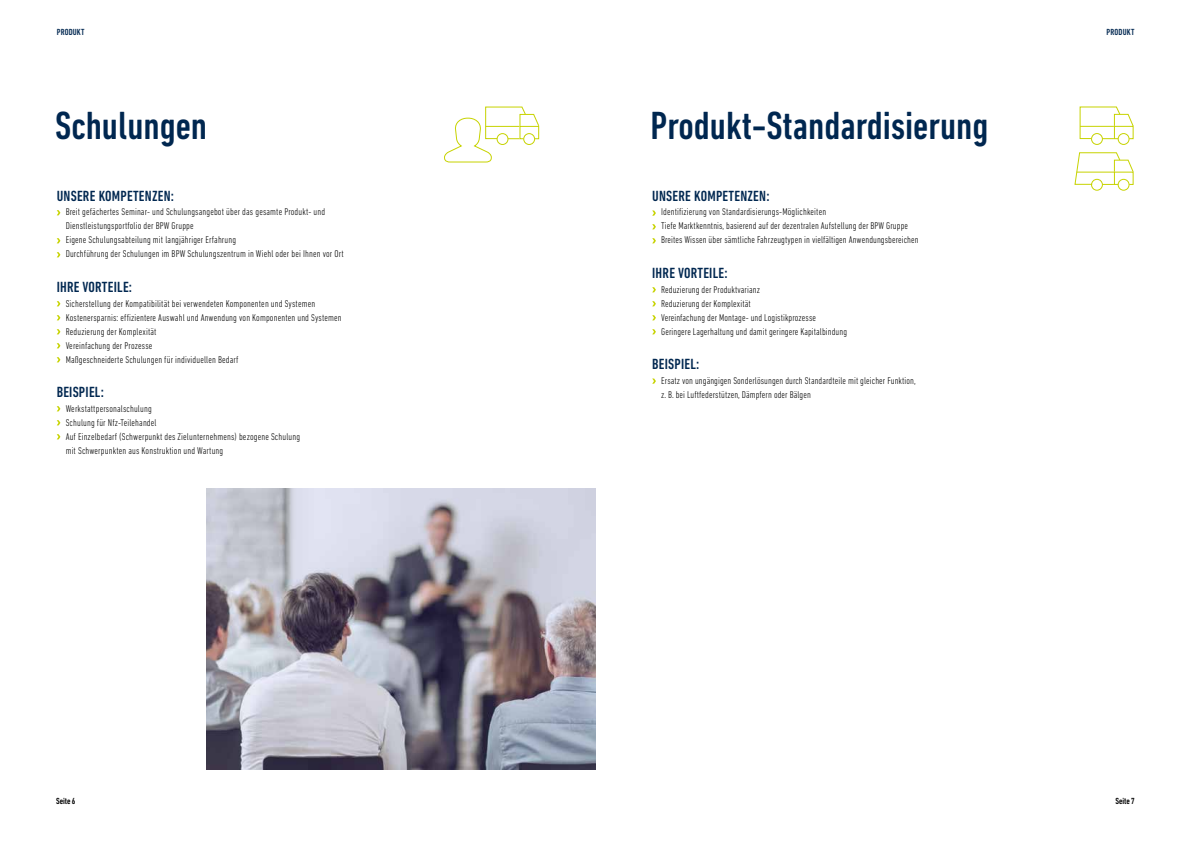
<style>
.page{position:relative;width:1191px;height:842px;background:#fff}
.page>*{position:absolute;margin:0;border:0;box-sizing:border-box;transform-origin:0 0}
.t1{font:500 condensed 40px "DIN Next LT Pro";color:#002750}
.t2{font:500 condensed 15px "DIN Next LT Pro";letter-spacing:.015em;color:#002750}
.t3{font:300 condensed 10px/14px "DIN Next LT Pro";letter-spacing:.015em;color:#000}
.t4{font:500 condensed 9px "DIN Next LT Pro";letter-spacing:.015em;color:#002750}
.t5{font:500 condensed 9px "DIN Next LT Pro";letter-spacing:-.015em;color:#000}
</style>
<div class="page">
<svg style="left:444px;top:106px;width:96px;height:57px"></svg>
<div style="left:1117px;top:133px;width:12px;height:12px;border:1px solid #c7d300;border-radius:50%"></div>
<div style="left:1091px;top:133px;width:12px;height:12px;border:1px solid #c7d300;border-radius:50%"></div>
<svg style="left:1079px;top:106px;width:55px;height:34px"></svg>
<div style="left:1117px;top:179px;width:12px;height:12px;border:1px solid #c7d300;border-radius:50%"></div>
<div style="left:1091px;top:179px;width:12px;height:12px;border:1px solid #c7d300;border-radius:50%"></div>
<svg style="left:1074px;top:152px;width:60px;height:33px"></svg>
<img style="left:206px;top:489px;width:389px;height:280px">
<svg style="left:652px;top:210px;width:4px;height:6px"></svg>
<svg style="left:652px;top:224px;width:4px;height:5px"></svg>
<svg style="left:652px;top:238px;width:4px;height:5px"></svg>
<svg style="left:652px;top:287px;width:4px;height:5px"></svg>
<svg style="left:652px;top:301px;width:4px;height:5px"></svg>
<svg style="left:652px;top:315px;width:4px;height:5px"></svg>
<svg style="left:652px;top:329px;width:4px;height:5px"></svg>
<svg style="left:652px;top:378px;width:4px;height:6px"></svg>
<svg style="left:57px;top:210px;width:3px;height:5px"></svg>
<svg style="left:57px;top:238px;width:3px;height:5px"></svg>
<svg style="left:57px;top:252px;width:3px;height:5px"></svg>
<svg style="left:57px;top:301px;width:3px;height:5px"></svg>
<svg style="left:57px;top:315px;width:3px;height:5px"></svg>
<svg style="left:57px;top:329px;width:3px;height:5px"></svg>
<svg style="left:57px;top:343px;width:3px;height:5px"></svg>
<svg style="left:57px;top:357px;width:3px;height:5px"></svg>
<svg style="left:57px;top:406px;width:3px;height:5px"></svg>
<svg style="left:57px;top:420px;width:3px;height:5px"></svg>
<svg style="left:57px;top:434px;width:3px;height:5px"></svg>
<p class="t4" style="left:57px;top:27px;width:29px">PRODUKT</p>
<p class="t4" style="left:1106px;top:27px;width:29px">PRODUKT</p>
<h1 class="t1" style="left:55px;top:103px;width:153px">Schulungen</h1>
<h2 class="t2" style="left:57px;top:188px;width:119px">UNSERE KOMPETENZEN:</h2>
<p class="t3" style="left:66px;top:205px;width:279px">Breit gefächertes Seminar- und Schulungsangebot über das gesamte Produkt- und Dienstleistungsportfolio der BPW Gruppe<br>Eigene Schulungsabteilung mit langjähriger Erfahrung<br>Durchführung der Schulungen im BPW Schulungszentrum in Wiehl oder bei Ihnen vor Ort</p>
<h2 class="t2" style="left:57px;top:279px;width:77px">IHRE VORTEILE:</h2>
<p class="t3" style="left:66px;top:297px;width:277px">Sicherstellung der Kompatibilität bei verwendeten Komponenten und Systemen Kostenersparnis: effizientere Auswahl und Anwendung von Komponenten und Systemen Reduzierung der Komplexität<br>Vereinfachung der Prozesse<br>Maßgeschneiderte Schulungen für individuellen Bedarf</p>
<h2 class="t2" style="left:57px;top:384px;width:49px">BEISPIEL:</h2>
<p class="t3" style="left:66px;top:402px;width:236px">Werkstattpersonalschulung<br>Schulung für Nfz-Teilehandel<br>Auf Einzelbedarf (Schwerpunkt des Zielunternehmens) bezogene Schulung mit Schwerpunkten aus Konstruktion und Wartung</p>
<h1 class="t1" style="left:650px;top:103px;width:340px">Produkt-Standardisierung</h1>
<h2 class="t2" style="left:652px;top:188px;width:119px">UNSERE KOMPETENZEN:</h2>
<p class="t3" style="left:661px;top:205px;width:259px">Identifizierung von Standardisierungs-Möglichkeiten<br>Tiefe Marktkenntnis, basierend auf der dezentralen Aufstellung der BPW Gruppe<br>Breites Wissen über sämtliche Fahrzeugtypen in vielfältigen Anwendungsbereichen</p>
<h2 class="t2" style="left:652px;top:265px;width:77px">IHRE VORTEILE:</h2>
<p class="t3" style="left:661px;top:283px;width:187px">Reduzierung der Produktvarianz<br>Reduzierung der Komplexität<br>Vereinfachung der Montage- und Logistikprozesse Geringere Lagerhaltung und damit geringere Kapitalbindung</p>
<h2 class="t2" style="left:652px;top:356px;width:49px">BEISPIEL:</h2>
<p class="t3" style="left:661px;top:374px;width:256px">Ersatz von ungängigen Sonderlösungen durch Standardteile mit gleicher Funktion, z. B. bei Luftfederstützen, Dämpfern oder Bälgen</p>
<p class="t5" style="left:56px;top:796px;width:21px">Seite 6</p>
<p class="t5" style="left:1115px;top:796px;width:21px">Seite 7</p>
</div>
